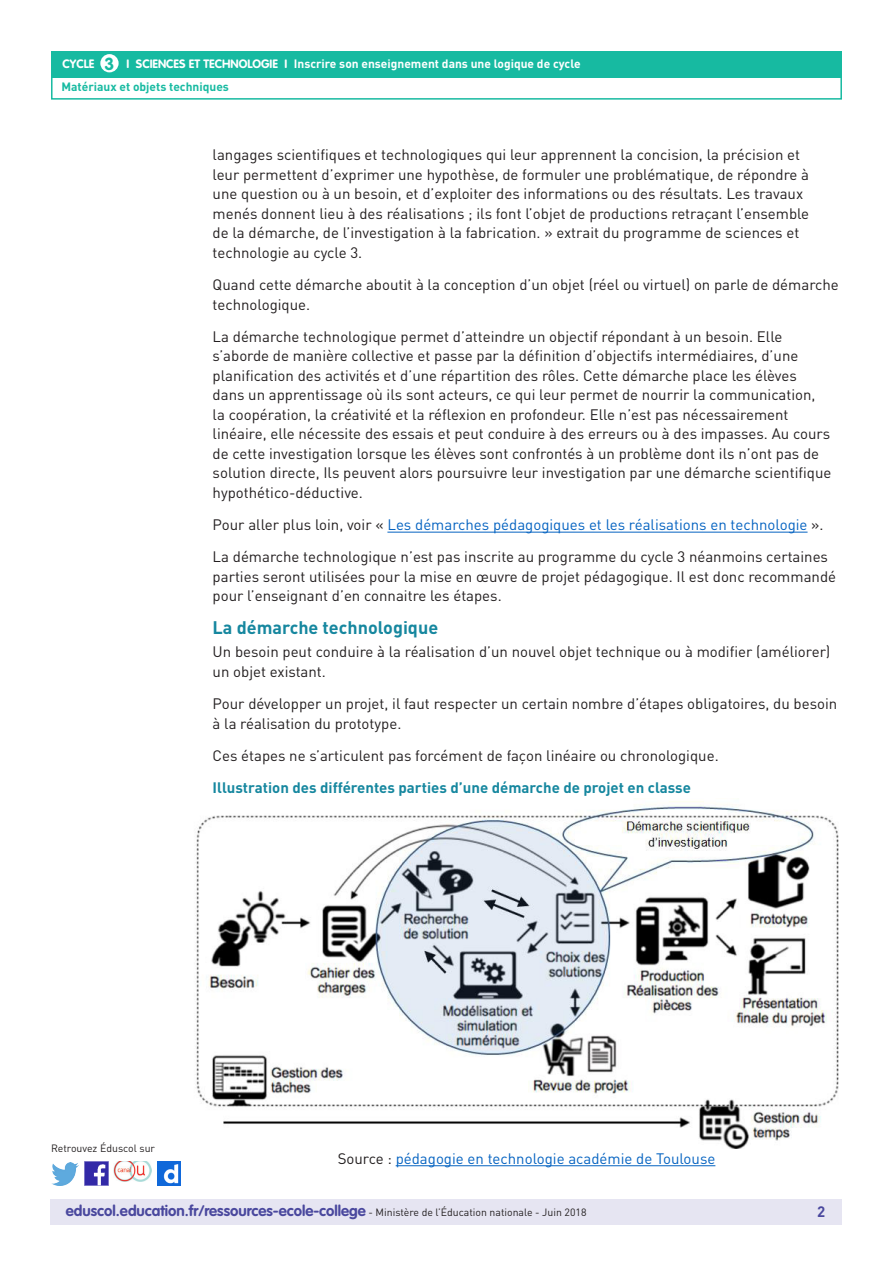
<style>
.page{position:relative;width:893px;height:1263px;background:#fff}
.page>*{position:absolute;margin:0;border:0;box-sizing:border-box;transform-origin:0 0}
._04_Titre_de_niveau{font:700 18px "DIN Pro";color:#16879f}
.t1{font:700 17.25px "VAG Rounded Std";color:#17baa1}
._06_Texte_courant{font:15px/19.5px "DIN Pro";color:#231f20}
._06_Texte_courant-2{font:15px "DIN Pro";color:#0563c1}
.t2{font:700 15px "VAG Rounded Std";color:#4a489e}
._05_Titre_de_niveau{font:700 15px "DIN Pro";color:#16879f}
.t3{font:700 15px "DIN Pro";color:#4a489e}
.t4{font:700 12px "DIN Pro";color:#fff}
.t5{font:700 12px "VAG Rounded Std";color:#fff}
.t6{font:700 12px "DIN Pro";color:#17baa1}
.t7{font:10.5px "DIN Pro";color:#231f20}
.s1{color:#231f20}
.s2{font-family:"DIN Pro";font-weight:400;font-size:10.5px;color:#231f20}
</style>
<div class="page">
<div style="left:50px;top:1199px;width:791px;height:26px;background:#e6e5f2"></div>
<div style="left:51px;top:51px;width:791px;height:27px;background:#17baa1"></div>
<div style="left:100px;top:54px;width:19px;height:18px;background:#fff;border-radius:50%"></div>
<div style="left:51px;top:75px;width:791px;height:25px;border:2px solid #17baa1"></div>
<img style="left:85px;top:1162px;width:23px;height:23px">
<img style="left:51px;top:1163px;width:28px;height:22px">
<img style="left:158px;top:1162px;width:22px;height:23px">
<img style="left:114px;top:1162px;width:38px;height:19px">
<hr style="left:387px;top:532px;width:420px;height:1px;background:#0563c1">
<hr style="left:396px;top:1165px;width:319px;height:1px;background:#0563c1">
<img style="left:195px;top:801px;width:644px;height:348px">
<p class="t1" style="left:105px;top:53px;width:11px">3</p>
<p class="t4" style="left:294px;top:56px;width:288px">Inscrire son enseignement dans une logique de cycle</p>
<p class="t6" style="left:61px;top:79px;width:169px">Matériaux et objets techniques</p>
<p class="t5" style="left:63px;top:57px;width:33px">CYCLE</p>
<p class="t5" style="left:127px;top:57px;width:162px">I SCIENCES ET TECHNOLOGIE I</p>
<p class="_06_Texte_courant" style="left:213px;top:145px;width:598px">langages scientifiques et technologiques qui leur apprennent la concision, la précision et leur permettent d’exprimer une hypothèse, de formuler une problématique, de répondre à une question ou à un besoin, et d’exploiter des informations ou des résultats. Les travaux menés donnent lieu à des réalisations ; ils font l’objet de productions retraçant l’ensemble de la démarche, de l’investigation à la fabrication. » extrait du programme de sciences et technologie au cycle 3.</p>
<p class="_06_Texte_courant" style="left:213px;top:275px;width:628px">Quand cette démarche aboutit à la conception d’un objet (réel ou virtuel) on parle de démarche technologique.</p>
<p class="_06_Texte_courant" style="left:213px;top:326px;width:620px">La démarche technologique permet d’atteindre un objectif répondant à un besoin. Elle s’aborde de manière collective et passe par la définition d’objectifs intermédiaires, d’une planification des activités et d’une répartition des rôles. Cette démarche place les élèves dans un apprentissage où ils sont acteurs, ce qui leur permet de nourrir la communication, la coopération, la créativité et la réflexion en profondeur. Elle n’est pas nécessairement linéaire, elle nécessite des essais et peut conduire à des erreurs ou à des impasses. Au cours de cette investigation lorsque les élèves sont confrontés à un problème dont ils n’ont pas de solution directe, Ils peuvent alors poursuivre leur investigation par une démarche scientifique hypothético-déductive.</p>
<p class="_06_Texte_courant-2" style="left:213px;top:515px;width:612px"><span class="s1">Pour aller plus loin, voir «</span> Les démarches pédagogiques et les réalisations en technologie <span class="s1">».</span></p>
<p class="_06_Texte_courant" style="left:213px;top:547px;width:625px">La démarche technologique n’est pas inscrite au programme du cycle 3 néanmoins certaines parties seront utilisées pour la mise en œuvre de projet pédagogique. Il est donc recommandé pour l’enseignant d’en connaitre les étapes.</p>
<p class="_04_Titre_de_niveau" style="left:213px;top:615px;width:227px">La démarche technologique</p>
<p class="_06_Texte_courant" style="left:213px;top:642px;width:619px">Un besoin peut conduire à la réalisation d’un nouvel objet technique ou à modifier (améliorer) un objet existant.</p>
<p class="_06_Texte_courant" style="left:213px;top:694px;width:626px">Pour développer un projet, il faut respecter un certain nombre d’étapes obligatoires, du besoin à la réalisation du prototype.</p>
<p class="_06_Texte_courant" style="left:213px;top:745px;width:508px">Ces étapes ne s’articulent pas forcément de façon linéaire ou chronologique.</p>
<p class="_05_Titre_de_niveau" style="left:213px;top:778px;width:480px">Illustration des différentes parties d’une démarche de projet en classe</p>
<p class="t7" style="left:51px;top:1141px;width:106px">Retrouvez Éduscol sur</p>
<p class="_06_Texte_courant-2" style="left:338px;top:1149px;width:379px"><span class="s1">Source :</span> pédagogie en technologie académie de Toulouse</p>
<p class="t2" style="left:66px;top:1202px;width:522px">eduscol.education.fr/ressources-ecole-college <span class="s2">- Ministère de l’Éducation nationale - Juin 2018</span></p>
<p class="t3" style="left:817px;top:1201px;width:10px">2</p>
</div>
